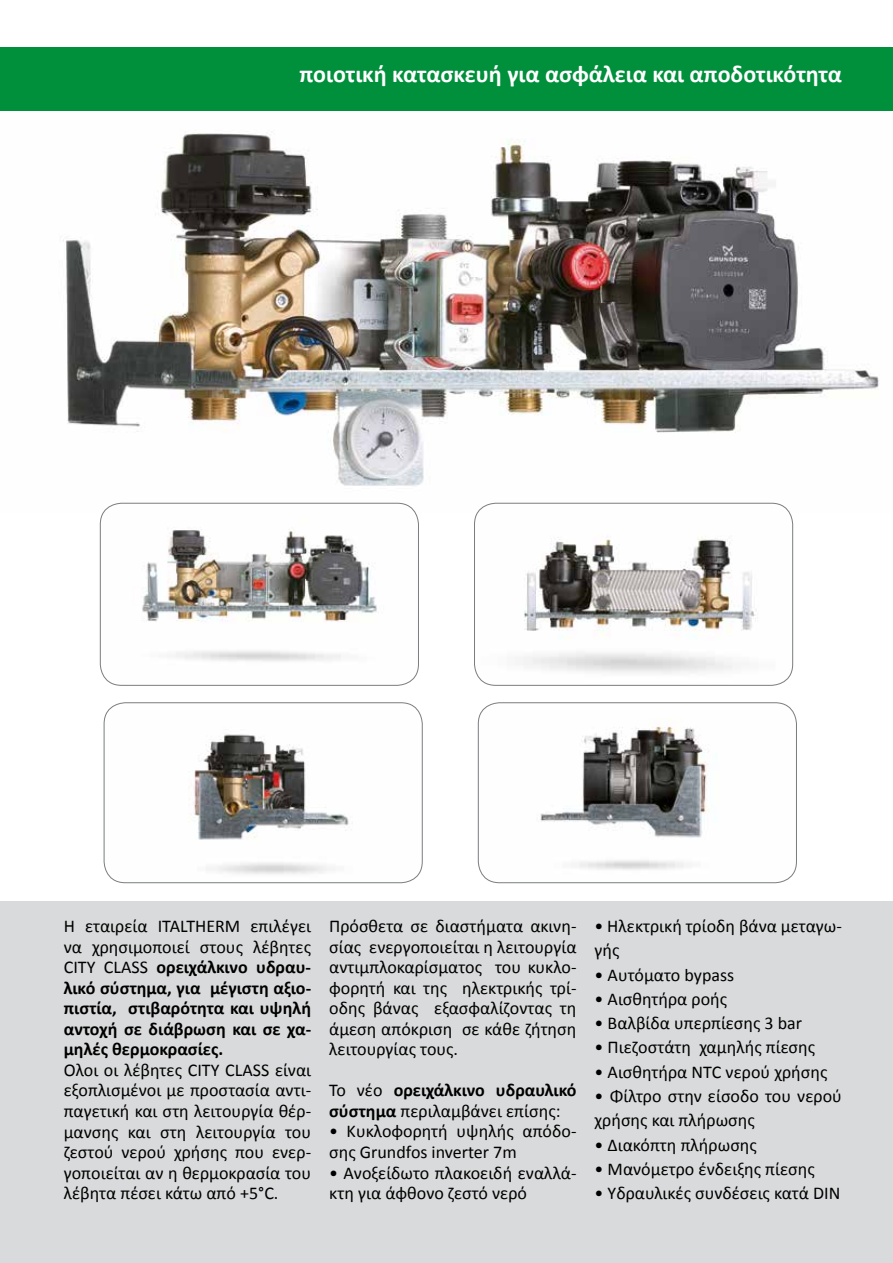
<style>
.page{position:relative;width:893px;height:1263px;background:#fff}
.page>*{position:absolute;margin:0;border:0;box-sizing:border-box;transform-origin:0 0}
.t1{font:700 24px "Calibri";color:#fff}
.t2{font:18px/20.5px "Calibri";color:#000}
.t3{font:700 18px/20.5px "Calibri";color:#000;text-align:justify}
.s1{font-weight:400}
</style>
<div class="page">
<img style="left:63px;top:131px;width:816px;height:372px">
<img style="left:0;top:0;width:1px;height:1263px">
<div style="left:0;top:47px;width:893px;height:64px;background:#00903c"></div>
<img style="left:100px;top:503px;width:318px;height:182px">
<div style="left:100px;top:503px;width:319px;height:183px;border:1px solid #7b7c7e;border-radius:21px"></div>
<img style="left:474px;top:503px;width:319px;height:182px">
<div style="left:474px;top:503px;width:319px;height:183px;border:1px solid #7b7c7e;border-radius:21px"></div>
<img style="left:104px;top:704px;width:318px;height:179px">
<div style="left:104px;top:702px;width:319px;height:181px;border:1px solid #7b7c7e;border-radius:21px"></div>
<img style="left:478px;top:703px;width:318px;height:180px">
<div style="left:478px;top:702px;width:319px;height:181px;border:1px solid #7b7c7e;border-radius:21px"></div>
<div style="left:1px;top:901px;width:892px;height:362px;background:#d9dadb"></div>
<h1 class="t1" style="left:299px;top:58px;width:544px">ποιοτική κατασκευή για ασφάλεια και αποδοτικότητα</h1>
<p class="t3" style="left:64px;top:916px;width:249px"><span class="s1">Η εταιρεία ΙΤΑLTHERM επιλέγει να χρησιμοποιεί στους λέβητες CITY CLASS</span> ορειχάλκινο υδραυ&shy;λικό σύστημα, για μέγιστη αξιο&shy;πιστία, στιβαρότητα και υψηλή αντοχή σε διάβρωση και σε χα&shy;μηλές θερμοκρασίες.</p>
<p class="t2" style="left:64px;top:1060px;width:249px;text-align:justify">Oλοι οι λέβητες CITY CLASS είναι εξοπλισμένοι με προστασία αντι&shy;παγετική και στη λειτουργία θέρ&shy;μανσης και στη λειτουργία του ζεστού νερού χρήσης που ενερ&shy;γοποιείται αν η θερμοκρασία του λέβητα πέσει κάτω από +5°C.</p>
<p class="t2" style="left:329px;top:916px;width:249px;text-align:justify">Πρόσθετα σε διαστήματα ακινη&shy;σίας ενεργοποιείται η λειτουργία αντιμπλοκαρίσματος του κυκλο&shy;φορητή και της ηλεκτρικής τρί&shy;οδης βάνας εξασφαλίζοντας τη άμεση απόκριση σε κάθε ζήτηση λειτουργίας τους.</p>
<p class="t3" style="left:329px;top:1080px;width:249px"><span class="s1">Το νέο</span> ορειχάλκινο υδραυλικό σύστημα <span class="s1">περιλαμβάνει επίσης:</span></p>
<p class="t2" style="left:329px;top:1121px;width:249px">• Κυκλοφορητή υψηλής απόδο&shy;σης Grundfos inverter 7m</p>
<p class="t2" style="left:329px;top:1162px;width:249px">• Ανοξείδωτο πλακοειδή εναλλά&shy;κτη για άφθονο ζεστό νερό</p>
<p class="t2" style="left:595px;top:914px;width:249px;line-height:24.3px">• Ηλεκτρική τρίοδη βάνα μεταγω&shy;γής</p>
<p class="t2" style="left:595px;top:964px;width:141px">• Αυτόματο bypass</p>
<p class="t2" style="left:595px;top:989px;width:134px">• Αισθητήρα ροής</p>
<p class="t2" style="left:595px;top:1013px;width:209px">• Βαλβίδα υπερπίεσης 3 bar</p>
<p class="t2" style="left:595px;top:1037px;width:222px">• Πιεζοστάτη χαμηλής πίεσης</p>
<p class="t2" style="left:595px;top:1061px;width:234px">• Αισθητήρα ΝΤC νερού χρήσης</p>
<p class="t2" style="left:595px;top:1084px;width:249px;line-height:24.3px">• Φίλτρο στην είσοδο του νερού χρήσης και πλήρωσης</p>
<p class="t2" style="left:595px;top:1134px;width:164px">• Διακόπτη πλήρωσης</p>
<p class="t2" style="left:595px;top:1159px;width:222px">• Μανόμετρο ένδειξης πίεσης</p>
<p class="t2" style="left:595px;top:1183px;width:247px">• Υδραυλικές συνδέσεις κατά DIN</p>
</div>
